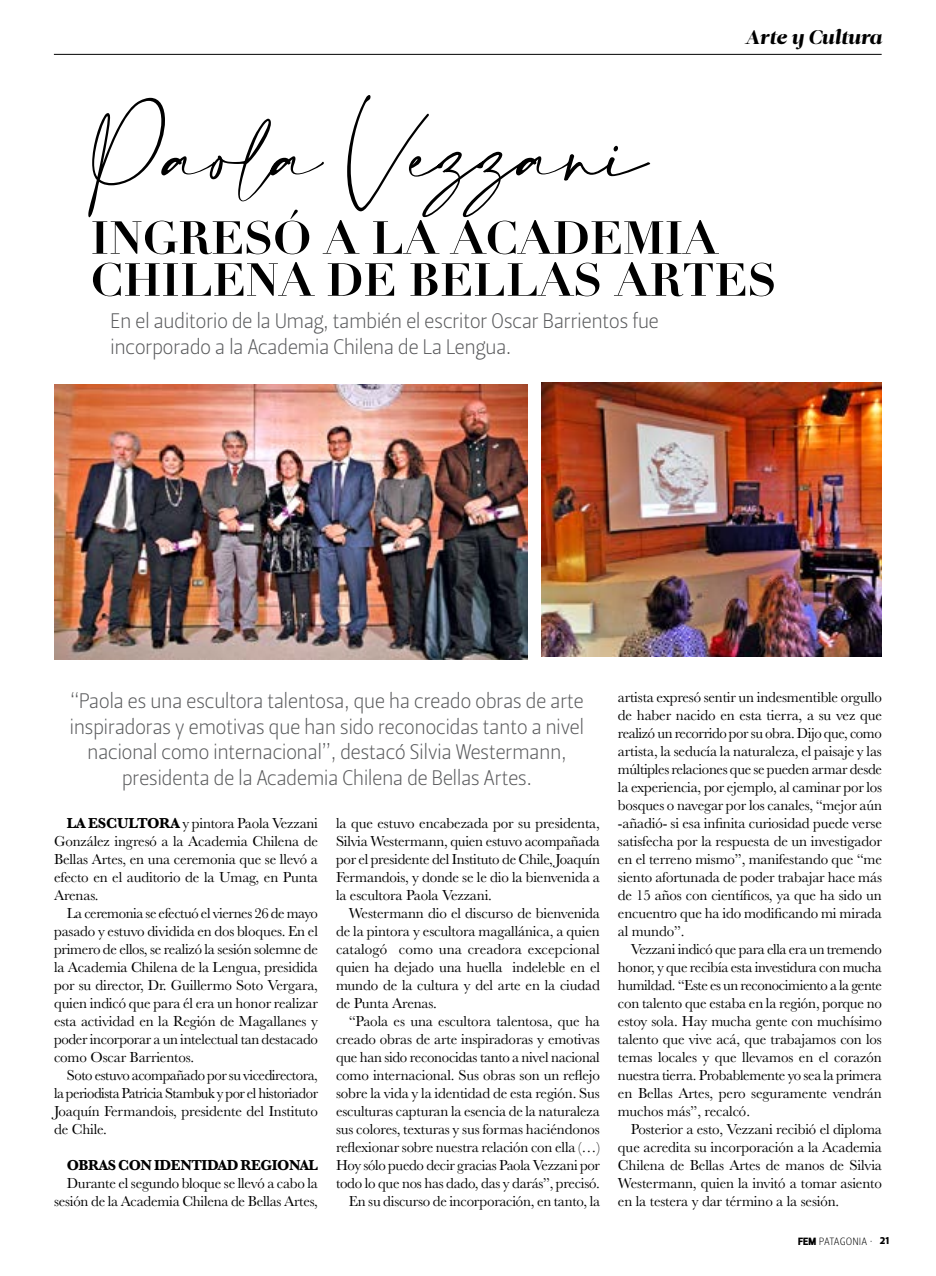
<style>
.page{position:relative;width:936px;height:1276px;background:#fff}
.page>*{position:absolute;margin:0;border:0;box-sizing:border-box;transform-origin:0 0}
.t1{font:21px/25.5px "Leitura Sans Grot 1";letter-spacing:-.03em;color:#58595b}
.t2{font:italic 19.8px "Leitura Display";color:#000;scale:1.06 1}
.t3{font:15px/18px "Baskerville";letter-spacing:-.01em;color:#000;text-align:justify}
.t4{font:700 15px "Baskerville";letter-spacing:-.03em;color:#000}
.t5{font:10.5px "Leitura Sans Grot 1";letter-spacing:.005em;color:#000}
.s1{font-weight:700}
.s2{font-family:"Leitura Sans Grot 4"}
</style>
<div class="page">
<hr style="left:54px;top:54px;width:827px;height:1px;background:#000">
<svg style="left:93px;top:262px;width:680px;height:34px"></svg>
<svg style="left:92px;top:217px;width:627px;height:37px"></svg>
<svg style="left:88px;top:95px;width:562px;height:122px"></svg>
<img style="left:54px;top:384px;width:473px;height:275px">
<img style="left:541px;top:383px;width:340px;height:273px">
<h2 class="t2" style="left:744px;top:25px;width:131px">Arte y Cultura</h2>
<h1 class="t1" style="left:110px;top:308px;width:550px">En el auditorio de la Umag, también el escritor Oscar Barrientos fue incorporado a la Academia Chilena de La Lengua.</h1>
<h1 class="t1" style="left:69px;top:689px;width:516px;text-align:center">“Paola es una escultora talentosa, que ha creado obras de arte inspiradoras y emotivas que han sido reconocidas tanto a nivel nacional como internacional”, destacó Silvia Westermann, presidenta de la Academia Chilena de Bellas Artes.</h1>
<p class="t3" style="left:54px;top:814px;width:265px;text-indent:13px"><span class="s1">LA ESCULTORA</span> y pintora Paola Vezzani González ingresó a la Academia Chilena de Bellas Artes, en una ceremonia que se llevó a efecto en el auditorio de la Umag, en Punta Arenas.</p>
<p class="t3" style="left:54px;top:904px;width:265px;text-indent:13px">La ceremonia se efectuó el viernes 26 de mayo pasado y estuvo dividida en dos bloques. En el primero de ellos, se realizó la sesión solemne de la Academia Chilena de la Lengua, presidida por su director, Dr. Guillermo Soto Vergara, quien indicó que para él era un honor realizar esta actividad en la Región de Magallanes y poder incorporar a un intelectual tan destacado como Oscar Barrientos.</p>
<p class="t3" style="left:54px;top:1066px;width:265px;text-indent:13px">Soto estuvo acompañado por su vicedirectora, la periodista Patricia Stambuk y por el historiador Joaquín Fermandois, presidente del Instituto de Chile.</p>
<p class="t4" style="left:67px;top:1155px;width:253px">OBRAS CON IDENTIDAD REGIONAL</p>
<p class="t3" style="left:54px;top:1174px;width:265px;text-align:right">Durante el segundo bloque se llevó a cabo la sesión de la Academia Chilena de Bellas Artes,</p>
<p class="t3" style="left:336px;top:814px;width:265px">la que estuvo encabezada por su presidenta, Silvia Westermann, quien estuvo acompañada por el presidente del Instituto de Chile, Joaquín Fermandois, y donde se le dio la bienvenida a la escultora Paola Vezzani.</p>
<p class="t3" style="left:336px;top:904px;width:265px;text-indent:13px">Westermann dio el discurso de bienvenida de la pintora y escultora magallánica, a quien catalogó como una creadora excepcional quien ha dejado una huella indeleble en el mundo de la cultura y del arte en la ciudad de Punta Arenas.</p>
<p class="t3" style="left:336px;top:1012px;width:265px;text-align:right">“Paola es una escultora talentosa, que ha creado obras de arte inspiradoras y emotivas que han sido reconocidas tanto a nivel nacional como internacional. Sus obras son un reflejo sobre la vida y la identidad de esta región. Sus esculturas capturan la esencia de la naturaleza sus colores, texturas y sus formas haciéndonos reflexionar sobre nuestra relación con ella (…)<br>Hoy sólo puedo decir gracias Paola Vezzani por todo lo que nos has dado, das y darás”, precisó.<br>En su discurso de incorporación, en tanto, la</p>
<p class="t3" style="left:618px;top:688px;width:265px">artista expresó sentir un indesmentible orgullo de haber nacido en esta tierra, a su vez que realizó un recorrido por su obra. Dijo que, como artista, la seducía la naturaleza, el paisaje y las múltiples relaciones que se pueden armar desde la experiencia, por ejemplo, al caminar por los bosques o navegar por los canales, “mejor aún -añadió- si esa infinita curiosidad puede verse satisfecha por la respuesta de un investigador en el terreno mismo”, manifestando que “me siento afortunada de poder trabajar hace más de 15 años con científicos, ya que ha sido un encuentro que ha ido modificando mi mirada al mundo”.</p>
<p class="t3" style="left:618px;top:940px;width:265px;text-indent:13px">Vezzani indicó que para ella era un tremendo honor, y que recibía esta investidura con mucha humildad. “Este es un reconocimiento a la gente con talento que estaba en la región, porque no estoy sola. Hay mucha gente con muchísimo talento que vive acá, que trabajamos con los temas locales y que llevamos en el corazón nuestra tierra. Probablemente yo sea la primera en Bellas Artes, pero seguramente vendrán muchos más”, recalcó.</p>
<p class="t3" style="left:618px;top:1120px;width:265px;text-indent:13px">Posterior a esto, Vezzani recibió el diploma que acredita su incorporación a la Academia Chilena de Bellas Artes de manos de Silvia Westermann, quien la invitó a tomar asiento en la testera y dar término a la sesión.</p>
<p class="t5" style="left:798px;top:1235px;width:92px"><span class="s2">FEM</span> PATAGONIA · <span class="s2">21</span></p>
</div>
